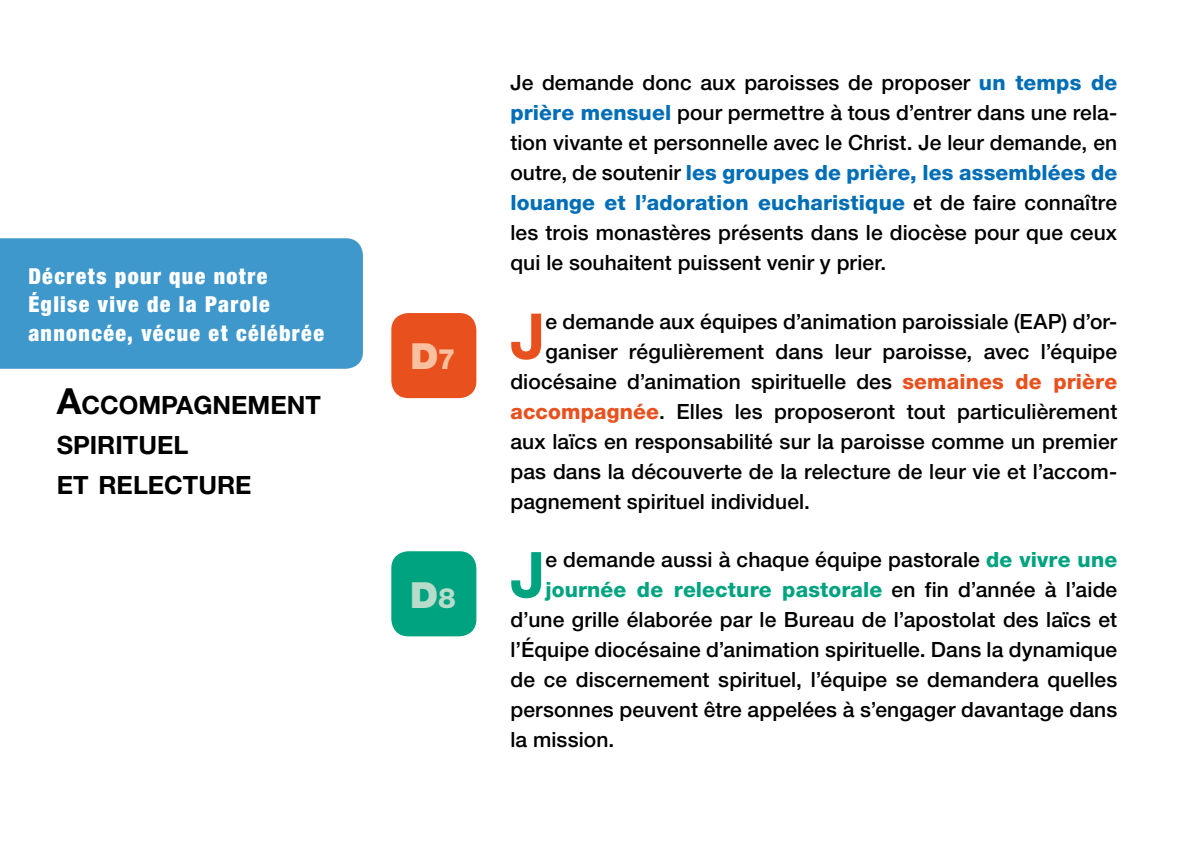
<style>
.page{position:relative;width:1191px;height:851px;background:#fff}
.page>*{position:absolute;margin:0;border:0;box-sizing:border-box;transform-origin:0 0}
.t1{font:700 63px "Helvetica Neue LT";color:#e8511e}
.t2{font:700 63px "Helvetica Neue LT";color:#00a37f}
.t3{font:900 36px "Helvetica Neue LT";color:#f8c09e}
.t4{font:900 36px "Helvetica Neue LT";color:#b7dccc}
.t5{font:700 25.2px/40px "Helvetica Neue LT";color:#000}
.t6{font:900 condensed 22px/28px "Helvetica Neue LT";letter-spacing:.065em;color:#fff}
.t7{font:500 21px/30px "Helvetica Neue LT";letter-spacing:.005em;color:#000;text-align:justify}
.t8{font:800 21px "Helvetica Neue LT";letter-spacing:.005em;color:#00a37f}
.s1{font-size:36px}
.s2{font-weight:800;font-size:28px}
.s3{font-weight:800;color:#006eb6}
.s4{font-weight:800;color:#e8511e}
.s5{font-weight:800;color:#00a37f}
.s6{font-weight:500;color:#000}
</style>
<div class="page">
<div style="left:391px;top:313px;width:85px;height:85px;background:#e8511e;border-radius:17px"></div>
<div style="left:391px;top:551px;width:85px;height:85px;background:#00a37f;border-radius:17px"></div>
<div style="left:0;top:238px;width:363px;height:131px;background:#3f98cc"></div>
<p class="t6" style="left:28px;top:262px;width:297px">Décrets pour que notre<br>Église vive de la Parole annoncée, vécue et célébrée</p>
<p class="t5" style="left:57px;top:384px;width:266px"><span class="s1">A</span>CCOMPAGNEMENT<br>SPIRITUEL<br>ET RELECTURE</p>
<p class="t3" style="left:410px;top:335px;width:47px">D<span class="s2">7</span></p>
<p class="t4" style="left:410px;top:573px;width:47px">D<span class="s2">8</span></p>
<p class="t7" style="left:510px;top:67px;width:608px">Je demande donc aux paroisses de proposer <span class="s3">un temps de prière mensuel</span> pour permettre à tous d’entrer dans une rela&shy;tion vivante et personnelle avec le Christ. Je leur demande, en outre, de soutenir <span class="s3">les groupes de prière, les assemblées de louange et l’adoration eucharistique</span> et de faire connaître les trois monastères présents dans le diocèse pour que ceux qui le souhaitent puissent venir y prier.</p>
<p class="t1" style="left:510px;top:297px;width:37px">J</p>
<p class="t7" style="left:545px;top:306px;width:573px">e demande aux équipes d’animation paroissiale (EAP) d’or-</p>
<p class="t7" style="left:545px;top:336px;width:573px">ganiser régulièrement dans leur paroisse, avec l’équipe</p>
<p class="t7" style="left:510px;top:366px;width:608px">diocésaine d’animation spirituelle des <span class="s4">semaines de prière</span></p>
<p class="t7" style="left:510px;top:396px;width:608px"><span class="s4">accompagnée</span>. Elles les proposeront tout particulièrement</p>
<p class="t7" style="left:510px;top:426px;width:608px">aux laïcs en responsabilité sur la paroisse comme un premier</p>
<p class="t7" style="left:510px;top:456px;width:608px">pas dans la découverte de la relecture de leur vie et l’accom-</p>
<p class="t7" style="left:510px;top:486px;width:301px">pagnement spirituel individuel.</p>
<p class="t2" style="left:510px;top:535px;width:37px">J</p>
<p class="t7" style="left:545px;top:544px;width:573px">e demande aussi à chaque équipe pastorale <span class="s5">de vivre une</span></p>
<p class="t8" style="left:545px;top:577px;width:573px">journée de relecture pastorale <span class="s6">en fin d’année à l’aide</span></p>
<p class="t7" style="left:510px;top:604px;width:608px">d’une grille élaborée par le Bureau de l’apostolat des laïcs et</p>
<p class="t7" style="left:510px;top:634px;width:608px">l’Équipe diocésaine d’animation spirituelle. Dans la dynamique</p>
<p class="t7" style="left:510px;top:664px;width:608px">de ce discernement spirituel, l’équipe se demandera quelles</p>
<p class="t7" style="left:510px;top:694px;width:608px">personnes peuvent être appelées à s’engager davantage dans</p>
<p class="t7" style="left:510px;top:724px;width:106px">la mission.</p>
</div>
